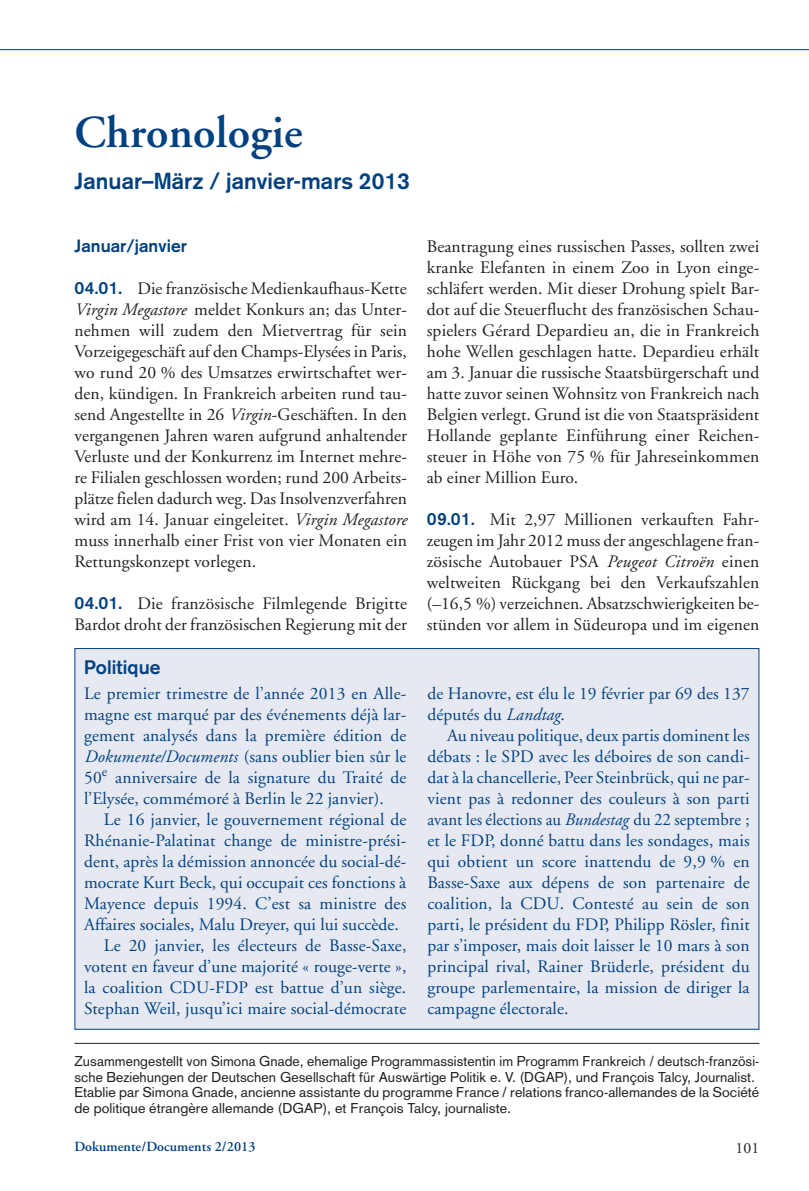
<style>
.page{position:relative;width:809px;height:1191px;background:#fff}
.page>*{position:absolute;margin:0;border:0;box-sizing:border-box;transform-origin:0 0}
.t1{font:600 45.5px "Adobe Garamond";letter-spacing:.005em;color:#014181}
.t2{font:700 22.75px "Akzidenz Grotesk";letter-spacing:.005em;color:#014181}
.t3{font:700 19.25px "Akzidenz Grotesk";letter-spacing:.005em;color:#014181}
.t4{font:17.5px/21px "Adobe Garamond";letter-spacing:.005em;color:#231f20;text-align:justify}
.t5{font:17.5px/21px "Adobe Garamond";letter-spacing:.005em;color:#014181;text-align:justify}
.t6{font:700 17.5px "Akzidenz Grotesk";letter-spacing:.005em;color:#014181}
.t7{font:15.75px "Adobe Garamond";color:#231f20}
.t8{font:14px/15.8px "Akzidenz Grotesk";letter-spacing:.005em;color:#231f20}
.t9{font:600 14px "Adobe Garamond";letter-spacing:.005em;color:#014181}
.s1{font-family:"Akzidenz Grotesk BE";font-weight:500;color:#014181}
.s2{font-style:italic}
</style>
<div class="page">
<hr style="left:0;top:49px;width:809px;height:1px;background:#014181">
<hr style="left:74px;top:1043px;width:685px;height:1px;background:#231f20">
<div style="left:75px;top:649px;width:683px;height:379px;background:#e7e9f2"></div>
<h1 class="t1" style="left:74px;top:114px;width:230px">Chronologie</h1>
<h2 class="t2" style="left:74px;top:173px;width:337px">Januar–März / janvier-mars 2013</h2>
<p class="t6" style="left:74px;top:240px;width:114px">Januar/janvier</p>
<p class="t4" style="left:74px;top:279px;width:334px"><span class="s1">04.01.</span> Die französische Medienkaufhaus-Kette <span class="s2">Virgin Megastore</span> meldet Konkurs an; das Unter&shy;nehmen will zudem den Mietvertrag für sein Vorzeigegeschäft auf den Champs-Elysées in Paris, wo rund 20 % des Umsatzes erwirtschaftet wer&shy;den, kündigen. In Frankreich arbeiten rund tau&shy;send Angestellte in 26 <span class="s2">Virgin</span>-Geschäften. In den vergangenen Jahren waren aufgrund anhaltender Verluste und der Konkurrenz im Internet mehre&shy;re Filialen geschlossen worden; rund 200 Arbeits&shy;plätze fielen dadurch weg. Das Insolvenzverfahren wird am 14. Januar eingeleitet. <span class="s2">Virgin Megastore </span>muss innerhalb einer Frist von vier Monaten ein Rettungskonzept vorlegen.</p>
<p class="t4" style="left:74px;top:594px;width:334px"><span class="s1">04.01.</span> Die französische Filmlegende Brigitte<br>Bardot droht der französischen Regierung mit der</p>
<p class="t3" style="left:84px;top:660px;width:78px">Politique</p>
<p class="t5" style="left:84px;top:684px;width:324px">Le premier trimestre de l’année 2013 en Alle&shy;magne est marqué par des événements déjà lar&shy;gement analysés dans la première édition de <span class="s2">Dokumente/Documents</span> (sans oublier bien sûr le 50<sup>e</sup> anniversaire de la signature du Traité de l’Elysée, commémoré à Berlin le 22 janvier).</p>
<p class="t5" style="left:104px;top:810px;width:304px">Le 16 janvier, le gouvernement régional de</p>
<p class="t5" style="left:84px;top:831px;width:324px">Rhénanie-Palatinat change de ministre-prési-</p>
<p class="t5" style="left:84px;top:852px;width:324px">dent, après la démission annoncée du social-dé-</p>
<p class="t5" style="left:84px;top:873px;width:324px">mocrate Kurt Beck, qui occupait ces fonctions à</p>
<p class="t5" style="left:84px;top:894px;width:324px">Mayence depuis 1994. C’est sa ministre des</p>
<p class="t5" style="left:84px;top:915px;width:316px">Affaires sociales, Malu Dreyer, qui lui succède.</p>
<p class="t5" style="left:104px;top:936px;width:304px">Le 20 janvier, les électeurs de Basse-Saxe,</p>
<p class="t5" style="left:84px;top:957px;width:324px">votent en faveur d’une majorité « rouge-verte »,</p>
<p class="t5" style="left:84px;top:978px;width:324px">la coalition CDU-FDP est battue d’un siège.</p>
<p class="t5" style="left:84px;top:999px;width:324px">Stephan Weil, jusqu’ici maire social-démocrate</p>
<p class="t4" style="left:427px;top:237px;width:334px">Beantragung eines russischen Passes, sollten zwei kranke Elefanten in einem Zoo in Lyon einge&shy;schläfert werden. Mit dieser Drohung spielt Bar&shy;dot auf die Steuerflucht des französischen Schau&shy;spielers Gérard Depardieu an, die in Frankreich hohe Wellen geschlagen hatte. Depardieu erhält am 3. Januar die russische Staatsbürgerschaft und hatte zuvor seinen Wohnsitz von Frankreich nach Belgien verlegt. Grund ist die von Staatspräsident Hollande geplante Einführung einer Reichen&shy;steuer in Höhe von 75 % für Jahreseinkommen ab einer Million Euro.</p>
<p class="t4" style="left:427px;top:510px;width:334px"><span class="s1">09.01.</span> Mit 2,97 Millionen verkauften Fahr&shy;zeugen im Jahr 2012 muss der angeschlagene fran&shy;zösische Autobauer PSA <span class="s2">Peugeot Citroën</span> einen weltweiten Rückgang bei den Verkaufszahlen (–16,5 %) verzeichnen. Absatzschwierigkeiten be&shy;stünden vor allem in Südeuropa und im eigenen</p>
<p class="t5" style="left:427px;top:684px;width:324px">de Hanovre, est élu le 19 février par 69 des 137 députés du <span class="s2">Landtag</span>.</p>
<p class="t5" style="left:427px;top:726px;width:324px;text-indent:20px">Au niveau politique, deux partis dominent les débats : le SPD avec les déboires de son candi&shy;dat à la chancellerie, Peer Steinbrück, qui ne par&shy;vient pas à redonner des couleurs à son parti avant les élections au <span class="s2">Bundestag</span> du 22 septembre ; et le FDP, donné battu dans les sondages, mais qui obtient un score inattendu de 9,9 % en Basse-Saxe aux dépens de son partenaire de coalition, la CDU. Contesté au sein de son parti, le président du FDP, Philipp Rösler, finit par s’imposer, mais doit laisser le 10 mars à son principal rival, Rainer Brüderle, président du groupe parlementaire, la mission de diriger la campagne électorale.</p>
<p class="t8" style="left:74px;top:1054px;width:686px">Zusammengestellt von Simona Gnade, ehemalige Programmassistentin im Programm Frankreich / deutsch-französi&shy;sche Beziehungen der Deutschen Gesellschaft für Auswärtige Politik e. V. (DGAP), und François Talcy, Journalist.<br>Etablie par Simona Gnade, ancienne assistante du programme France / relations franco-allemandes de la Société de politique étrangère allemande (DGAP), et François Talcy, journaliste.</p>
<p class="t9" style="left:74px;top:1140px;width:183px">Dokumente/Documents 2/2013</p>
<p class="t7" style="left:735px;top:1141px;width:25px">101</p>
</div>
